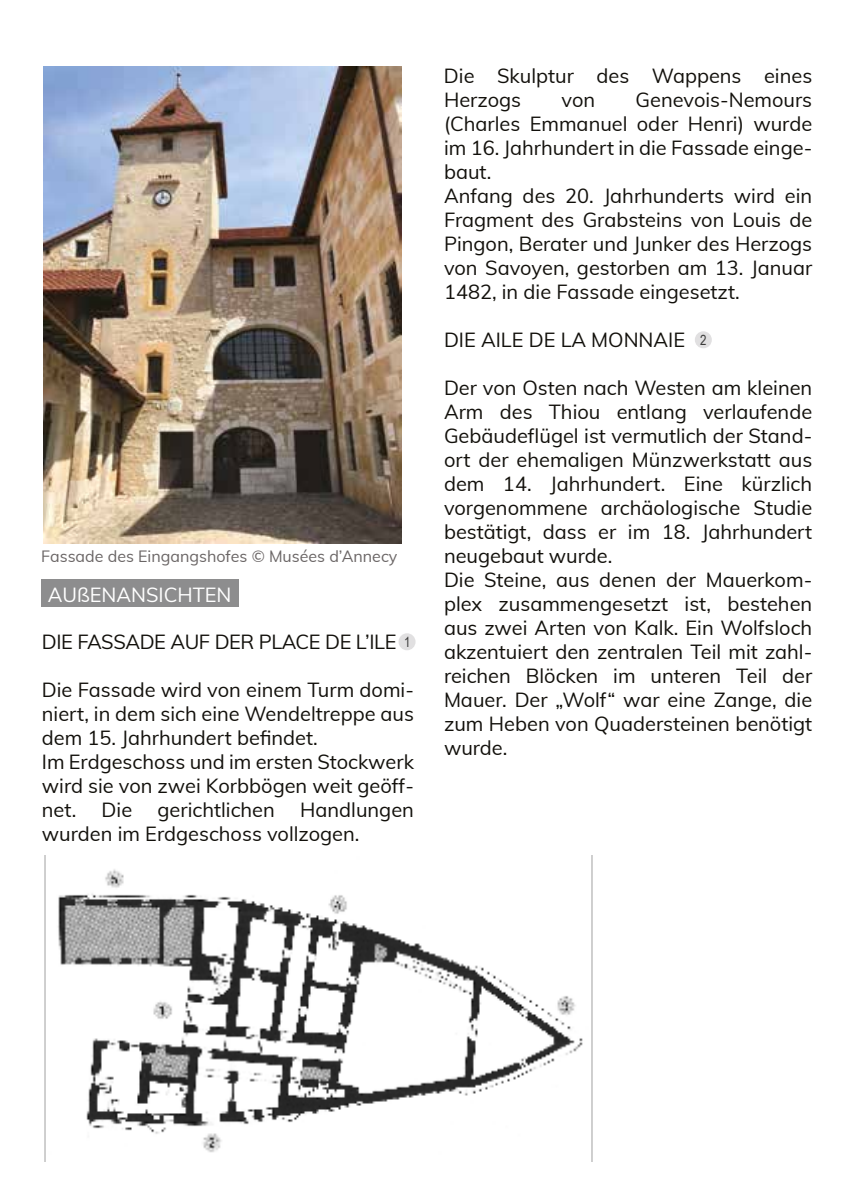
<style>
.page{position:relative;width:851px;height:1191px;background:#fff}
.page>*{position:absolute;margin:0;border:0;box-sizing:border-box;transform-origin:0 0}
.t1{font:20px/24px "Muli";color:#12100b}
.t2{font:20px "Muli";letter-spacing:-.02em;color:#12100b}
.t3{font:20px "Muli";color:#fff}
.t4{font:16px "Muli";color:#6a6565}
.t5{font:14px "Arial Narrow";color:#3c3c3b}
</style>
<div class="page">
<div style="left:42px;top:579px;width:197px;height:28px;background:#8d8d8e"></div>
<img style="left:44px;top:855px;width:549px;height:306px">
<img style="left:43px;top:66px;width:358px;height:477px">
<div style="left:398px;top:633px;width:17px;height:17px;background:#e1e0e1;border-radius:50%"></div>
<div style="left:694px;top:331px;width:17px;height:17px;background:#e1e0e1;border-radius:50%"></div>
<p class="t4" style="left:41px;top:545px;width:357px">Fassade des Eingangshofes © Musées d’Annecy</p>
<p class="t3" style="left:48px;top:580px;width:185px">AUßENANSICHTEN</p>
<p class="t2" style="left:42px;top:627px;width:356px">DIE FASSADE AUF DER PLACE DE L’ILE</p>
<p class="t1" style="left:42px;top:677px;width:373px">Die Fassade wird von einem Turm domi&shy;niert, in dem sich eine Wendeltreppe aus dem 15. Jahrhundert befindet.<br>Im Erdgeschoss und im ersten Stockwerk wird sie von zwei Korbbögen weit geöff&shy;net.</p>
<p class="t5" style="left:404px;top:632px;width:8px">1</p>
<p class="t1" style="left:42px;top:797px;width:373px;text-indent:258px">Handlungen wurden im Erdgeschoss vollzogen.</p>
<p class="t1" style="left:102px;top:797px;width:32px">Die</p>
<p class="t1" style="left:157px;top:797px;width:119px">gerichtlichen</p>
<p class="t1" style="left:444px;top:63px;width:370px">Die Skulptur des Wappens eines<br>Herzogs</p>
<p class="t1" style="left:444px;top:87px;width:370px;text-indent:191px">Genevois-Nemours (Charles Emmanuel oder Henri) wurde im 16. Jahrhundert in die Fassade einge&shy;baut.<br>Anfang des 20. Jahrhunderts wird ein<br>Fragment des Grabsteins von Louis de<br>Pingon, Berater und Junker des Herzogs von Savoyen, gestorben am 13. Januar<br>1482, in die Fassade eingesetzt.</p>
<p class="t1" style="left:444px;top:327px;width:243px">DIE AILE DE LA MONNAIE</p>
<p class="t1" style="left:444px;top:375px;width:370px">Der von Osten nach Westen am kleinen Arm des Thiou entlang verlaufende Gebäudeflügel ist vermutlich der Stand&shy;ort der ehemaligen Münzwerkstatt aus dem 14. Jahrhundert. Eine kürzlich vorgenommene archäologische Studie bestätigt, dass er im 18. Jahrhundert neugebaut wurde.<br>Die Steine, aus denen der Mauerkom&shy;plex zusammengesetzt ist, bestehen aus zwei Arten von Kalk. Ein Wolfsloch akzentuiert den zentralen Teil mit zahl&shy;reichen Blöcken im unteren Teil der Mauer. Der „Wolf“ war eine Zange, die zum Heben von Quadersteinen benötigt wurde.</p>
<p class="t1" style="left:561px;top:87px;width:35px">von</p>
<p class="t5" style="left:700px;top:330px;width:8px">2</p>
</div>
